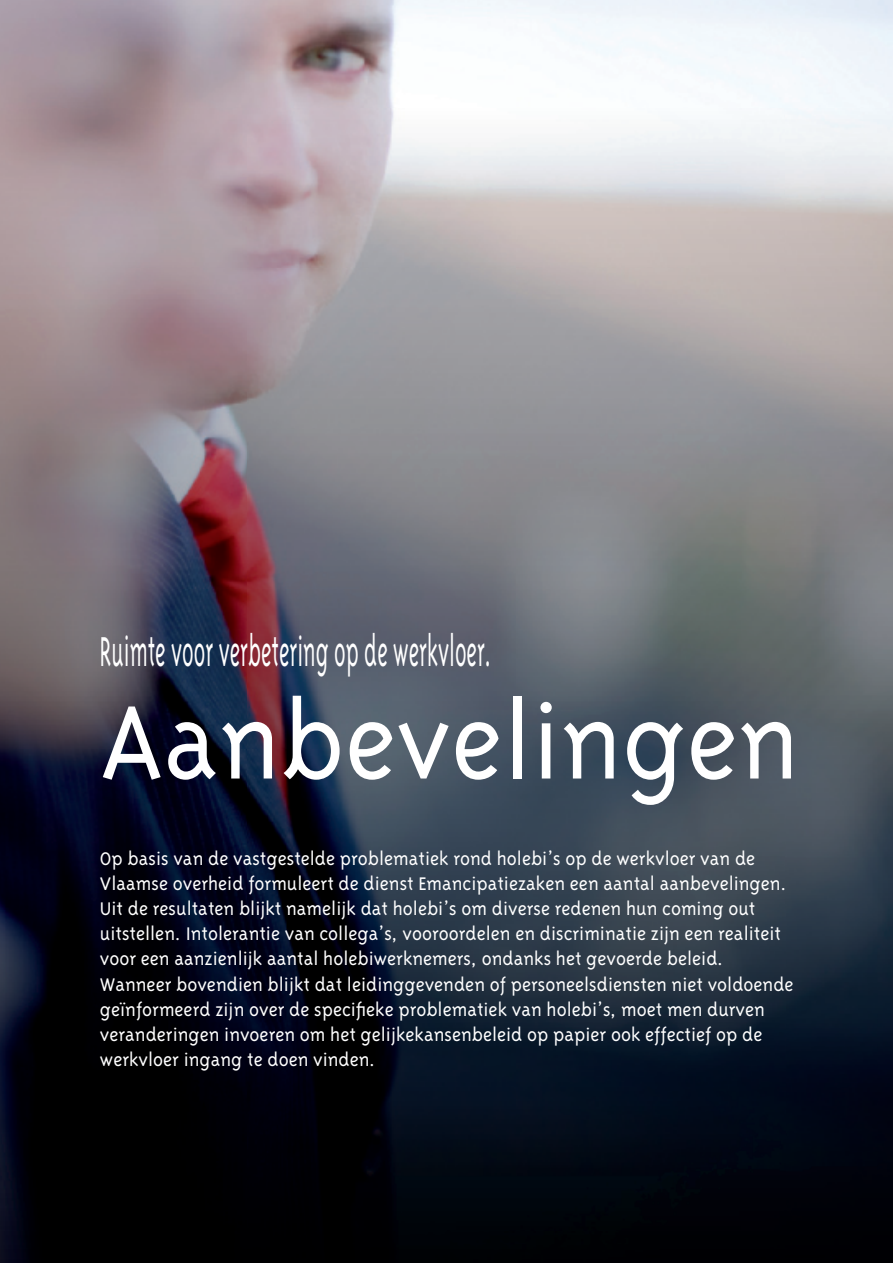
<style>
.page{position:relative;width:893px;height:1263px;background:#fff}
.page>*{position:absolute;margin:0;border:0;box-sizing:border-box;transform-origin:0 0}
.t1{font:300 120px "Triplex";color:#fff}
.t2{font:300 48px "Triplex";color:#fff;scale:.51 1}
.t3{font:300 21px/25.2px "Triplex";color:#fff}
</style>
<div class="page">
<img style="left:0;top:0;width:893px;height:1263px">
<h2 class="t2" style="left:100px;top:624px;width:769px">Ruimte voor verbetering op de werkvloer.</h2>
<h1 class="t1" style="left:100px;top:675px;width:701px">Aanbevelingen</h1>
<p class="t3" style="left:100px;top:845px;width:695px">Op basis van de vastgestelde problematiek rond holebi’s op de werkvloer van de Vlaamse overheid formuleert de dienst Emancipatiezaken een aantal aanbevelingen.<br>Uit de resultaten blijkt namelijk dat holebi’s om diverse redenen hun coming out uitstellen. Intolerantie van collega’s, vooroordelen en discriminatie zijn een realiteit voor een aanzienlijk aantal holebiwerknemers, ondanks het gevoerde beleid.<br>Wanneer bovendien blijkt dat leidinggevenden of personeelsdiensten niet voldoende geïnformeerd zijn over de specifieke problematiek van holebi’s, moet men durven veranderingen invoeren om het gelijkekansenbeleid op papier ook effectief op de werkvloer ingang te doen vinden.</p>
</div>
